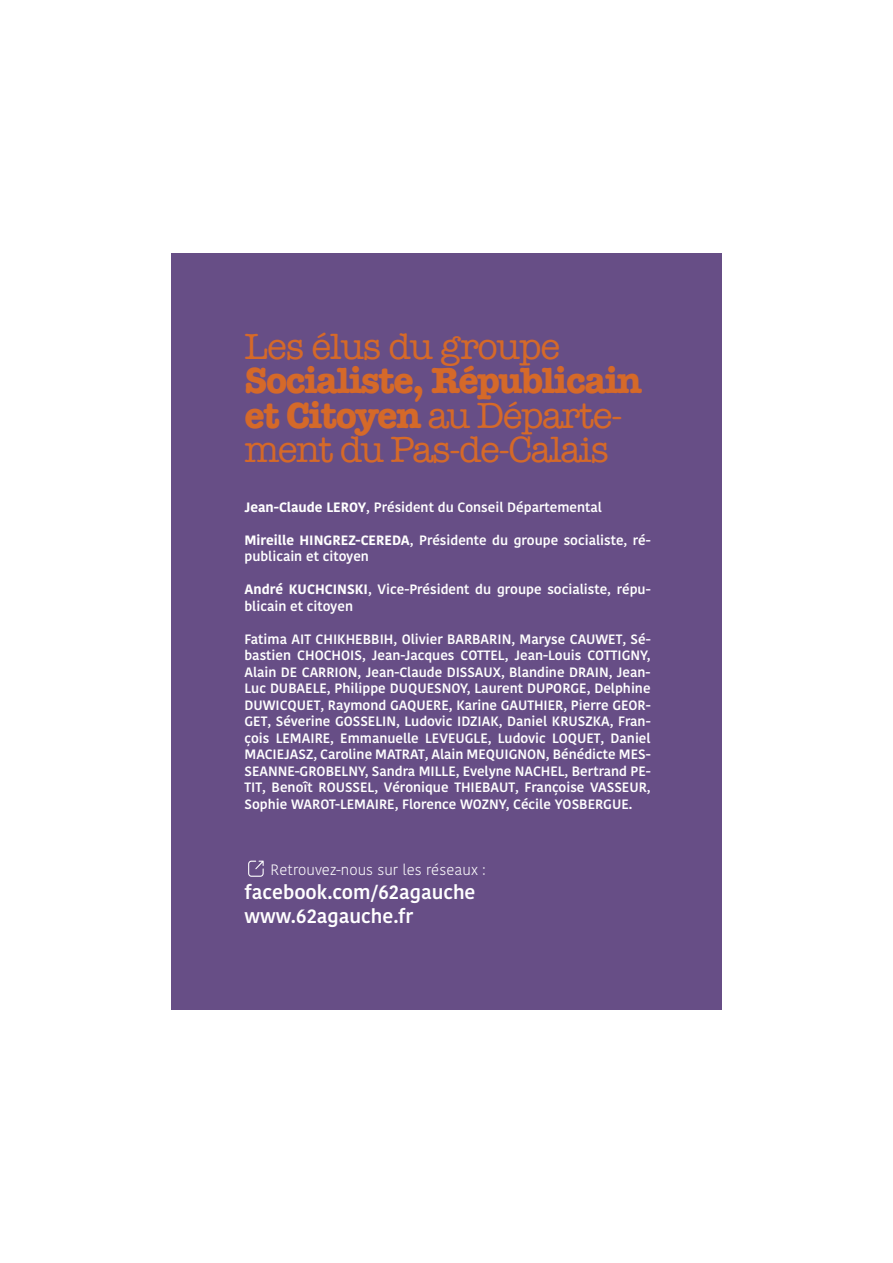
<style>
.page{position:relative;width:893px;height:1263px;background:#fff}
.page>*{position:absolute;margin:0;border:0;box-sizing:border-box;transform-origin:0 0}
.t1{font:37.5px/34.5px "American Typewriter";letter-spacing:-.04em;color:#d56929}
.t2{font:700 37.5px "American Typewriter";letter-spacing:-.04em;color:#d56929}
.t3{font:600 19.5px "Kohinoor Bangla";color:#fff}
.t4{font:300 15px "Kohinoor Bangla";color:#fff}
.t5{font:600 13.5px/16.5px "Kohinoor Bangla";color:#fff}
.s1{font-weight:700}
</style>
<div class="page">
<div style="left:171px;top:253px;width:551px;height:757px;background:#674e86"></div>
<svg style="left:248px;top:860px;width:16px;height:17px"></svg>
<p class="t1" style="left:244px;top:328px;width:317px">Les élus du groupe</p>
<p class="t2" style="left:244px;top:348px;width:399px">Socialiste, Républicain</p>
<p class="t1" style="left:244px;top:397px;width:380px"><span class="s1">et Citoyen</span> au Départe&shy;ment du Pas-de-Calais</p>
<p class="t5" style="left:244px;top:498px;width:359px"><span class="s1">Jean-Claude LEROY</span>, Président du Conseil Départemental</p>
<p class="t5" style="left:244px;top:531px;width:408px"><span class="s1">Mireille HINGREZ-CEREDA</span>, Présidente du groupe socialiste, ré&shy;publicain et citoyen</p>
<p class="t5" style="left:244px;top:581px;width:408px"><span class="s1">André KUCHCINSKI</span>, Vice-Président du groupe socialiste, répu&shy;blicain et citoyen</p>
<p class="t5" style="left:244px;top:630px;width:408px;text-align:justify">Fatima AIT CHIKHEBBIH, Olivier BARBARIN, Maryse CAUWET, Sé&shy;bastien CHOCHOIS, Jean-Jacques COTTEL, Jean-Louis COTTIGNY, Alain DE CARRION, Jean-Claude DISSAUX, Blandine DRAIN, Jean-Luc DUBAELE, Philippe DUQUESNOY, Laurent DUPORGE, Delphine DUWICQUET, Raymond GAQUERE, Karine GAUTHIER, Pierre GEOR-GET, Séverine GOSSELIN, Ludovic IDZIAK, Daniel KRUSZKA, Fran&shy;çois LEMAIRE, Emmanuelle LEVEUGLE, Ludovic LOQUET, Daniel MACIEJASZ, Caroline MATRAT, Alain MEQUIGNON, Bénédicte MES-SEANNE-GROBELNY, Sandra MILLE, Evelyne NACHEL, Bertrand PE-TIT, Benoît ROUSSEL, Véronique THIEBAUT, Françoise VASSEUR, Sophie WAROT-LEMAIRE, Florence WOZNY, Cécile YOSBERGUE.</p>
<p class="t4" style="left:271px;top:858px;width:216px">Retrouvez-nous sur les réseaux :</p>
<p class="t3" style="left:244px;top:875px;width:233px">facebook.com/62agauche</p>
<p class="t3" style="left:244px;top:899px;width:170px">www.62agauche.fr</p>
</div>
